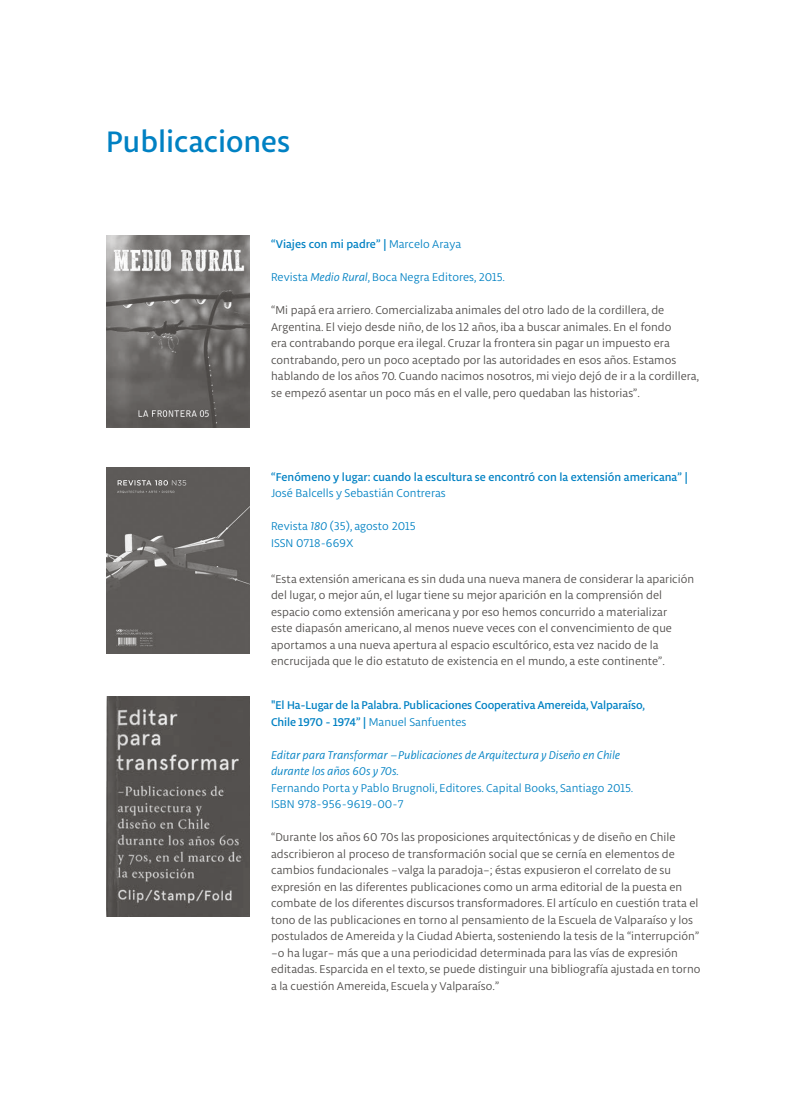
<style>
.page{position:relative;width:808px;height:1106px;background:#fff}
.page>*{position:absolute;margin:0;border:0;box-sizing:border-box;transform-origin:0 0}
.t1{font:500 31.5px "Libertad";color:#0081c3}
.t2{font:12px/16.5px "Libertad";color:#4b4846}
.t3{font:500 12px/16.5px "Libertad";letter-spacing:-.01em;color:#0081c3}
.t4{font:12px/16.5px "Libertad";color:#0081c3}
.t5{font:italic 12px/16.5px "Libertad";color:#0081c3}
.s1{font-weight:400}
.s2{font-style:italic}
</style>
<div class="page">
<img style="left:106px;top:468px;width:144px;height:185px">
<img style="left:106px;top:236px;width:144px;height:191px">
<img style="left:106px;top:696px;width:144px;height:220px">
<h1 class="t1" style="left:106px;top:121px;width:185px">Publicaciones</h1>
<p class="t3" style="left:271px;top:236px;width:192px">“Viajes con mi padre” | <span class="s1">Marcelo Araya</span></p>
<p class="t4" style="left:271px;top:269px;width:235px">Revista <span class="s2">Medio Rural</span>, Boca Negra Editores, 2015.</p>
<p class="t2" style="left:271px;top:302px;width:430px">“Mi papá era arriero. Comercializaba animales del otro lado de la cordillera, de Argentina. El viejo desde niño, de los 12 años, iba a buscar animales. En el fondo<br>era contrabando porque era ilegal. Cruzar la frontera sin pagar un impuesto era contrabando, pero un poco aceptado por las autoridades en esos años. Estamos hablando de los años 70. Cuando nacimos nosotros, mi viejo dejó de ir a la cordillera, se empezó asentar un poco más en el valle, pero quedaban las historias”.</p>
<p class="t3" style="left:271px;top:468px;width:418px">“Fenómeno y lugar: cuando la escultura se encontró con la extensión americana” |</p>
<p class="t4" style="left:271px;top:485px;width:176px">José Balcells y Sebastián Contreras</p>
<p class="t4" style="left:271px;top:518px;width:146px">Revista <span class="s2">180</span> (35), agosto 2015<br>ISSN 0718-669X</p>
<p class="t2" style="left:271px;top:570px;width:424px">“Esta extensión americana es sin duda una nueva manera de considerar la aparición del lugar, o mejor aún, el lugar tiene su mejor aparición en la comprensión del espacio como extensión americana y por eso hemos concurrido a materializar<br>este diapasón americano, al menos nueve veces con el convencimiento de que aportamos a una nueva apertura al espacio escultórico, esta vez nacido de la encrucijada que le dio estatuto de existencia en el mundo, a este continente”.</p>
<p class="t3" style="left:271px;top:696px;width:376px">"El Ha-Lugar de la Palabra. Publicaciones Cooperativa Amereida, Valparaíso,<br>Chile 1970 - 1974” | <span class="s1">Manuel Sanfuentes</span></p>
<p class="t5" style="left:271px;top:746px;width:350px">Editar para Transformar –Publicaciones de Arquitectura y Diseño en Chile durante los años 60s y 70s.</p>
<p class="t4" style="left:271px;top:779px;width:364px">Fernando Porta y Pablo Brugnoli, Editores. Capital Books, Santiago 2015.<br>ISBN 978-956-9619-00-7</p>
<p class="t2" style="left:271px;top:828px;width:431px">“Durante los años 60 70s las proposiciones arquitectónicas y de diseño en Chile adscribieron al proceso de transformación social que se cernía en elementos de cambios fundacionales –valga la paradoja–; éstas expusieron el correlato de su expresión en las diferentes publicaciones como un arma editorial de la puesta en combate de los diferentes discursos transformadores. El artículo en cuestión trata el tono de las publicaciones en torno al pensamiento de la Escuela de Valparaíso y los postulados de Amereida y la Ciudad Abierta, sosteniendo la tesis de la “interrupción” –o ha lugar– más que a una periodicidad determinada para las vías de expresión editadas. Esparcida en el texto, se puede distinguir una bibliografía ajustada en torno a la cuestión Amereida, Escuela y Valparaíso.”</p>
</div>
